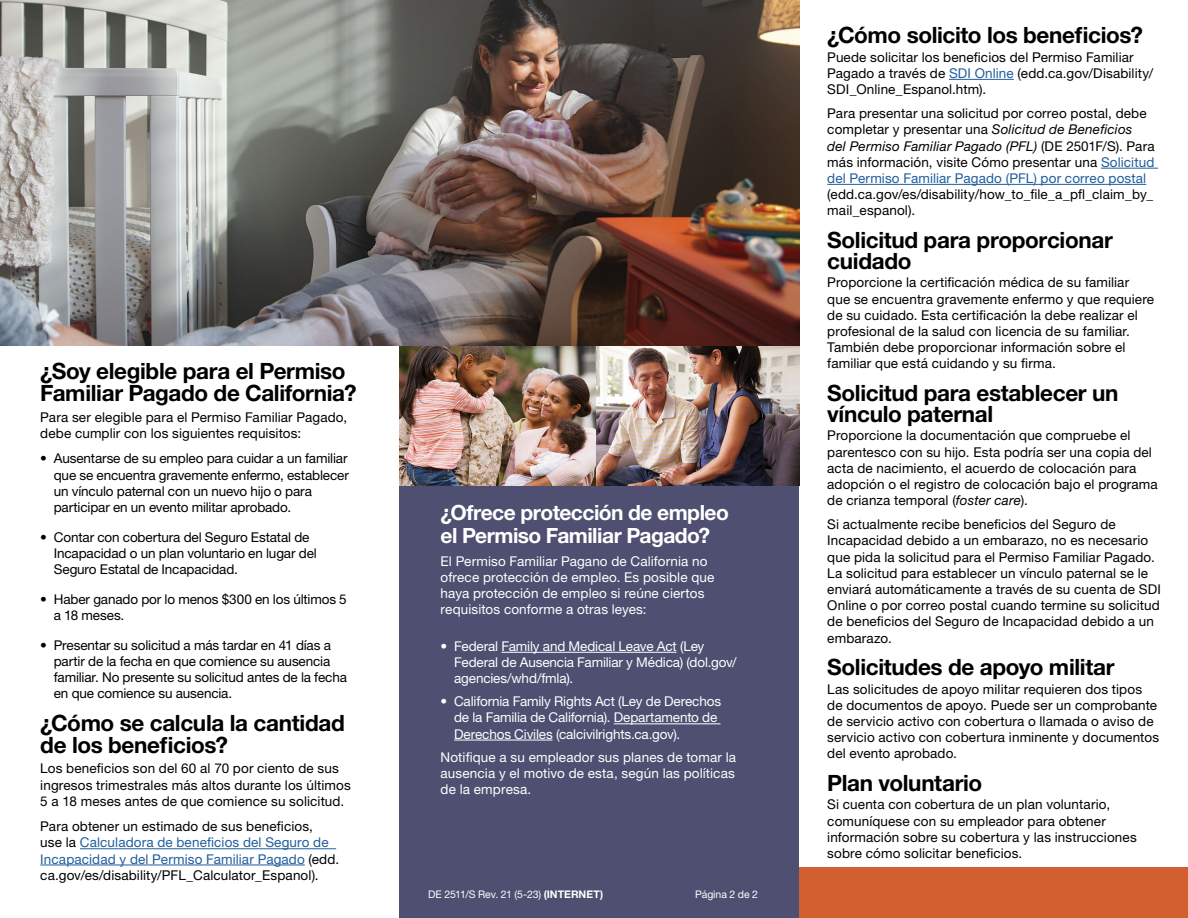
<style>
.page{position:relative;width:1188px;height:918px;background:#fff}
.page>*{position:absolute;margin:0;border:0;box-sizing:border-box;transform-origin:0 0}
.t1{font:700 22.5px/21px "Helvetica Neue LT Std";letter-spacing:-.015em;color:#000}
.t2{font:700 21px/22.5px "Helvetica Neue LT Std";letter-spacing:-.025em;color:#fff}
.t3{font:13.5px/16.2px "Helvetica Neue LT Std";letter-spacing:.01em;color:#000}
.t4{font:13.5px/16.2px "Helvetica Neue LT Std";letter-spacing:-.01em;color:#000}
.t5{font:13.5px/16.2px "Helvetica Neue LT Std";letter-spacing:-.005em;color:#fff}
.t6{font:10.5px "Helvetica Neue LT Std";letter-spacing:-.01em;color:#fff}
.s1{color:#215e9e}
.s2{font-weight:700}
.s3{font-style:italic}
</style>
<div class="page">
<div style="left:400px;top:436px;width:399px;height:482px;background:#4e4f71"></div>
<div style="left:799px;top:868px;width:389px;height:50px;background:#d25f30"></div>
<img style="left:400px;top:346px;width:197px;height:140px">
<img style="left:597px;top:346px;width:202px;height:140px">
<hr style="left:949px;top:79px;width:65px;height:1px;background:#215e9e">
<hr style="left:1101px;top:168px;width:57px;height:1px;background:#215e9e">
<hr style="left:827px;top:184px;width:319px;height:1px;background:#215e9e">
<hr style="left:502px;top:652px;width:175px;height:1px;background:#fff">
<hr style="left:614px;top:723px;width:106px;height:1px;background:#fff">
<hr style="left:454px;top:740px;width:99px;height:1px;background:#fff">
<hr style="left:80px;top:848px;width:256px;height:1px;background:#215e9e">
<hr style="left:40px;top:865px;width:265px;height:1px;background:#215e9e">
<img style="left:0;top:0;width:799px;height:346px">
<h2 class="t1" style="left:40px;top:359px;width:318px;line-height:22.5px">¿Soy elegible para el Permiso<br>Familiar Pagado de California?</h2>
<p class="t3" style="left:40px;top:409px;width:308px">Para ser elegible para el Permiso Familiar Pagado, debe cumplir con los siguientes requisitos:</p>
<p class="t4" style="left:54px;top:450px;width:297px;text-indent:-13px">• Ausentarse de su empleo para cuidar a un familiar que se encuentra gravemente enfermo, establecer un vínculo paternal con un nuevo hijo o para participar en un evento militar aprobado.</p>
<p class="t4" style="left:54px;top:529px;width:265px;text-indent:-13px">• Contar con cobertura del Seguro Estatal de<br>Incapacidad o un plan voluntario en lugar del<br>Seguro Estatal de Incapacidad.</p>
<p class="t4" style="left:54px;top:591px;width:294px;text-indent:-13px">• Haber ganado por lo menos $300 en los últimos 5 a 18 meses.</p>
<p class="t4" style="left:54px;top:637px;width:295px;text-indent:-13px">• Presentar su solicitud a más tardar en 41 días a partir de la fecha en que comience su ausencia familiar. No presente su solicitud antes de la fecha en que comience su ausencia.</p>
<h2 class="t1" style="left:40px;top:711px;width:306px;line-height:22.5px">¿Cómo se calcula la cantidad de los beneficios?</h2>
<p class="t3" style="left:40px;top:760px;width:312px">Los beneficios son del 60 al 70 por ciento de sus ingresos trimestrales más altos durante los últimos<br>5 a 18 meses antes de que comience su solicitud.</p>
<p class="t3" style="left:40px;top:818px;width:300px">Para obtener un estimado de sus beneficios,<br>use la <span class="s1">Calculadora de beneficios del Seguro de Incapacidad y del Permiso Familiar Pagado</span> (edd. ca.gov/es/disability/PFL_Calculator_Espanol).</p>
<h2 class="t2" style="left:441px;top:501px;width:290px">¿Ofrece protección de empleo el Permiso Familiar Pagado?</h2>
<p class="t5" style="left:441px;top:553px;width:275px">El Permiso Familiar Pagano de California no ofrece protección de empleo. Es posible que haya protección de empleo si reúne ciertos requisitos conforme a otras leyes:</p>
<p class="t5" style="left:454px;top:638px;width:284px;text-indent:-14px">• Federal Family and Medical Leave Act (Ley<br>Federal de Ausencia Familiar y Médica) (dol.gov/ agencies/whd/fmla).</p>
<p class="t5" style="left:454px;top:693px;width:269px;text-indent:-14px">• California Family Rights Act (Ley de Derechos de la Familia de California). Departamento de<br>Derechos Civiles (calcivilrights.ca.gov).</p>
<p class="t5" style="left:441px;top:749px;width:297px;text-align:justify">Notifique a su empleador sus planes de tomar la ausencia y el motivo de esta, según las políticas de la empresa.</p>
<p class="t6" style="left:428px;top:889px;width:177px">DE 2511/S Rev. 21 (5-23) <span class="s2">(INTERNET)</span></p>
<p class="t6" style="left:695px;top:889px;width:64px">Página 2 de 2</p>
<h2 class="t1" style="left:827px;top:24px;width:317px">¿Cómo solicito los beneficios?</h2>
<p class="t3" style="left:827px;top:49px;width:328px">Puede solicitar los beneficios del Permiso Familiar<br>Pagado a través de <span class="s1">SDI Online</span> (edd.ca.gov/Disability/<br>SDI_Online_Espanol.htm).</p>
<p class="t3" style="left:827px;top:105px;width:329px">Para presentar una solicitud por correo postal, debe completar y presentar una <span class="s3">Solicitud de Beneficios<br>del Permiso Familiar Pagado (PFL)</span> (DE 2501F/S). Para más información, visite Cómo presentar una <span class="s1">Solicitud del Permiso Familiar Pagado (PFL) por correo postal </span>(edd.ca.gov/es/disability/how_to_file_a_pfl_claim_by_ mail_espanol).</p>
<h2 class="t1" style="left:827px;top:229px;width:287px">Solicitud para proporcionar cuidado</h2>
<p class="t3" style="left:827px;top:274px;width:328px">Proporcione la certificación médica de su familiar que se encuentra gravemente enfermo y que requiere de su cuidado. Esta certificación la debe realizar el profesional de la salud con licencia de su familiar.<br>También debe proporcionar información sobre el familiar que está cuidando y su firma.</p>
<h2 class="t1" style="left:827px;top:382px;width:293px">Solicitud para establecer un vínculo paternal</h2>
<p class="t3" style="left:827px;top:427px;width:332px">Proporcione la documentación que compruebe el parentesco con su hijo. Esta podría ser una copia del acta de nacimiento, el acuerdo de colocación para adopción o el registro de colocación bajo el programa de crianza temporal (<span class="s3">foster care</span>).</p>
<p class="t3" style="left:827px;top:516px;width:335px">Si actualmente recibe beneficios del Seguro de Incapacidad debido a un embarazo, no es necesario que pida la solicitud para el Permiso Familiar Pagado.<br>La solicitud para establecer un vínculo paternal se le enviará automáticamente a través de su cuenta de SDI Online o por correo postal cuando termine su solicitud de beneficios del Seguro de Incapacidad debido a un embarazo.</p>
<h2 class="t1" style="left:827px;top:656px;width:289px">Solicitudes de apoyo militar</h2>
<p class="t3" style="left:827px;top:681px;width:333px">Las solicitudes de apoyo militar requieren dos tipos de documentos de apoyo. Puede ser un comprobante de servicio activo con cobertura o llamada o aviso de servicio activo con cobertura inminente y documentos del evento aprobado.</p>
<h2 class="t1" style="left:827px;top:772px;width:157px">Plan voluntario</h2>
<p class="t3" style="left:827px;top:796px;width:311px">Si cuenta con cobertura de un plan voluntario, comuníquese con su empleador para obtener información sobre su cobertura y las instrucciones sobre cómo solicitar beneficios.</p>
</div>
